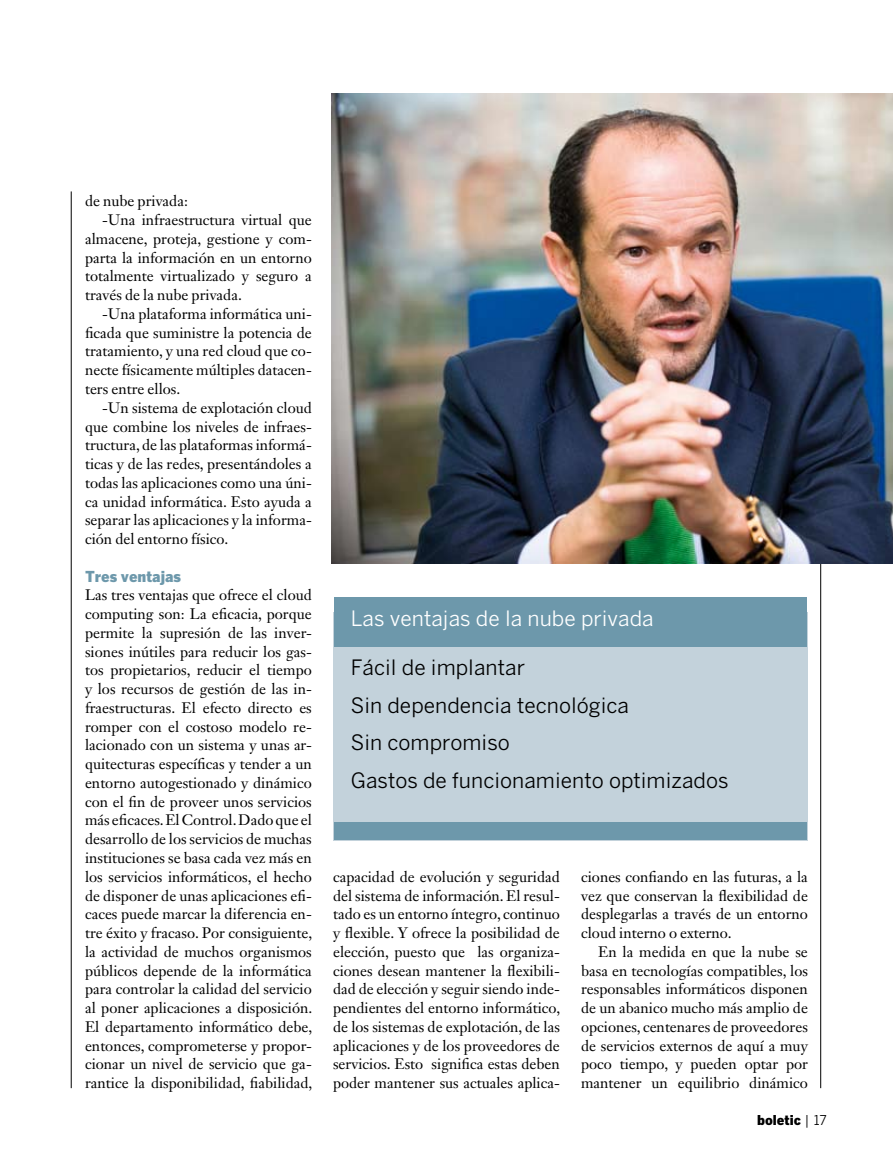
<style>
.page{position:relative;width:893px;height:1170px;background:#fff}
.page>*{position:absolute;margin:0;border:0;box-sizing:border-box;transform-origin:0 0}
.t1{font:21px/37.5px "Benton Gothic";color:#000}
.t2{font:21px "Benton Gothic";color:#fff}
.t3{font:15px/18.8px "Janson Text LT Std";color:#000;text-align:justify}
.t4{font:900 15px "Benton Gothic";color:#6d98ab}
.t5{font:900 13.5px "Benton Gothic";color:#000}
.s1{font-weight:400}
</style>
<div class="page">
<hr style="left:71px;top:191px;width:1px;height:897px;background:#000">
<hr style="left:820px;top:191px;width:1px;height:897px;background:#000">
<img style="left:332px;top:94px;width:561px;height:469px">
<div style="left:334px;top:612px;width:474px;height:228px;background:#c3d2db"></div>
<div style="left:334px;top:597px;width:473px;height:49px;background:#6d98ab"></div>
<div style="left:334px;top:822px;width:473px;height:17px;background:#6d98ab"></div>
<p class="t3" style="left:85px;top:192px;width:104px">de nube privada:</p>
<p class="t3" style="left:102px;top:210px;width:211px">-Una infraestructura virtual que</p>
<p class="t3" style="left:85px;top:229px;width:228px">almacene, proteja, gestione y com-</p>
<p class="t3" style="left:85px;top:248px;width:228px">parta la información en un entorno</p>
<p class="t3" style="left:85px;top:267px;width:228px">totalmente virtualizado y seguro a</p>
<p class="t3" style="left:85px;top:285px;width:158px">través de la nube privada.</p>
<p class="t3" style="left:102px;top:304px;width:211px">-Una plataforma informática uni-</p>
<p class="t3" style="left:85px;top:323px;width:228px">ficada que suministre la potencia de</p>
<p class="t3" style="left:85px;top:342px;width:228px">tratamiento, y una red cloud que co-</p>
<p class="t3" style="left:85px;top:360px;width:228px">necte físicamente múltiples datacen-</p>
<p class="t3" style="left:85px;top:379px;width:97px">ters entre ellos.</p>
<p class="t3" style="left:102px;top:398px;width:211px">-Un sistema de explotación cloud</p>
<p class="t3" style="left:85px;top:417px;width:228px">que combine los niveles de infraes-</p>
<p class="t3" style="left:85px;top:435px;width:228px">tructura, de las plataformas informá-</p>
<p class="t3" style="left:85px;top:454px;width:228px">ticas y de las redes, presentándoles a</p>
<p class="t3" style="left:85px;top:473px;width:228px">todas las aplicaciones como una úni-</p>
<p class="t3" style="left:85px;top:492px;width:228px">ca unidad informática. Esto ayuda a</p>
<p class="t3" style="left:85px;top:510px;width:228px">separar las aplicaciones y la informa-</p>
<p class="t3" style="left:85px;top:529px;width:145px">ción del entorno físico.</p>
<p class="t4" style="left:85px;top:566px;width:98px">Tres ventajas</p>
<p class="t3" style="left:85px;top:585px;width:229px">Las tres ventajas que ofrece el cloud computing son: La eficacia, porque permite la supresión de las inver&shy;siones inútiles para reducir los gas&shy;tos propietarios, reducir el tiempo y los recursos de gestión de las in&shy;fraestructuras. El efecto directo es romper con el costoso modelo re&shy;lacionado con un sistema y unas ar&shy;quitecturas específicas y tender a un entorno autogestionado y dinámico con el fin de proveer unos servicios más eficaces. El Control. Dado que el desarrollo de los servicios de muchas instituciones se basa cada vez más en los servicios informáticos, el hecho de disponer de unas aplicaciones efi&shy;caces puede marcar la diferencia en&shy;tre éxito y fracaso. Por consiguiente, la actividad de muchos organismos públicos depende de la informática para controlar la calidad del servicio al poner aplicaciones a disposición.<br>El departamento informático debe, entonces, comprometerse y propor&shy;cionar un nivel de servicio que ga&shy;rantice la disponibilidad, fiabilidad,</p>
<h1 class="t2" style="left:351px;top:606px;width:304px">Las ventajas de la nube privada</h1>
<h1 class="t1" style="left:351px;top:648px;width:379px">Fácil de implantar<br>Sin dependencia tecnológica<br>Sin compromiso<br>Gastos de funcionamiento optimizados</h1>
<p class="t3" style="left:333px;top:867px;width:229px">capacidad de evolución y seguridad del sistema de información. El resul&shy;tado es un entorno íntegro, continuo y flexible. Y ofrece la posibilidad de elección, puesto que las organiza&shy;ciones desean mantener la flexibili&shy;dad de elección y seguir siendo inde&shy;pendientes del entorno informático, de los sistemas de explotación, de las aplicaciones y de los proveedores de servicios. Esto significa estas deben poder mantener sus actuales aplica-</p>
<p class="t3" style="left:581px;top:867px;width:228px">ciones confiando en las futuras, a la vez que conservan la flexibilidad de desplegarlas a través de un entorno cloud interno o externo.</p>
<p class="t3" style="left:581px;top:942px;width:228px;text-indent:17px">En la medida en que la nube se basa en tecnologías compatibles, los responsables informáticos disponen de un abanico mucho más amplio de opciones, centenares de proveedores de servicios externos de aquí a muy poco tiempo, y pueden optar por mantener un equilibrio dinámico</p>
<p class="t5" style="left:757px;top:1111px;width:72px">boletic <span class="s1">| 17</span></p>
</div>
